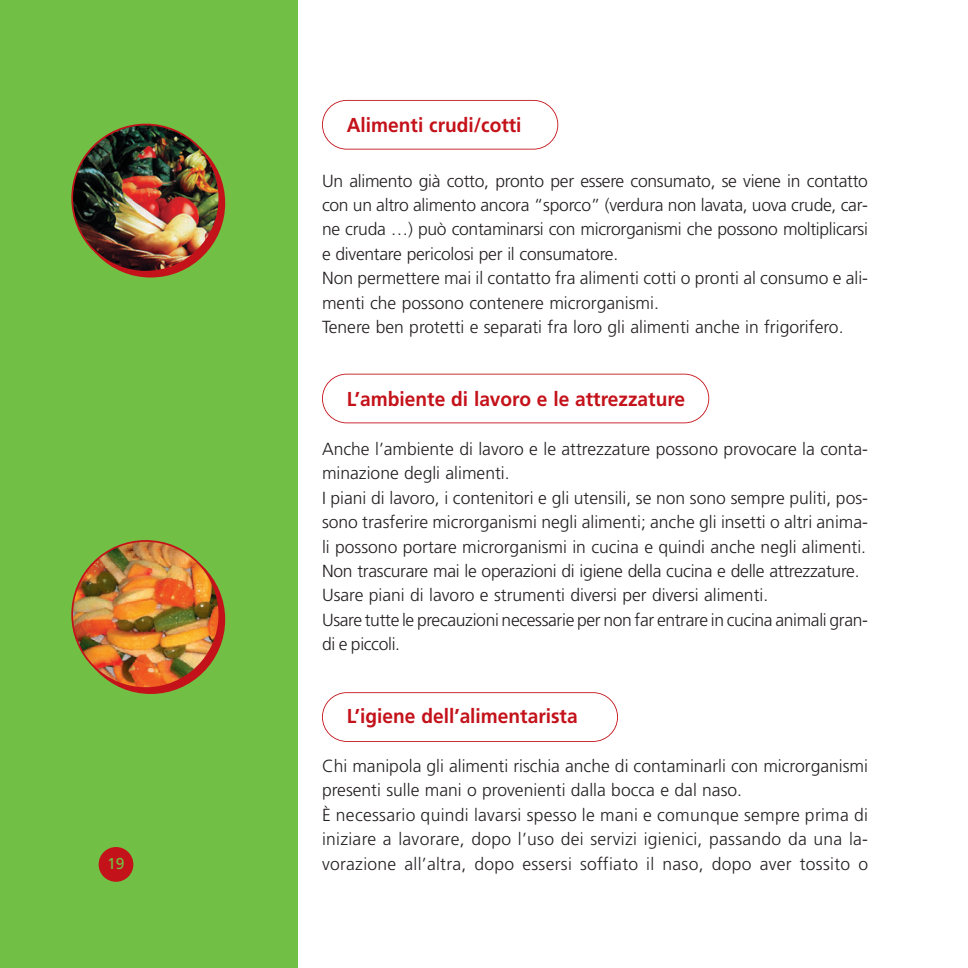
<style>
.page{position:relative;width:968px;height:968px;background:#fff}
.page>*{position:absolute;margin:0;border:0;box-sizing:border-box;transform-origin:0 0}
.t1{font:700 20.12px "Frutiger";color:#c4121a;scale:.95 1}
.t2{font:300 17.5px/24.3px "Frutiger";color:#231f20}
.t3{font:15.75px "Frutiger";color:#71bf44}
</style>
<div class="page">
<div style="left:0;top:1px;width:297px;height:966px;background:#71bf44"></div>
<div style="left:99px;top:846px;width:34px;height:35px;background:#c4121a;border-radius:50%"></div>
<div style="left:322px;top:100px;width:236px;height:49px;border:2px solid #c4121a;border-radius:25px"></div>
<div style="left:322px;top:373px;width:387px;height:50px;border:2px solid #c4121a;border-radius:25px"></div>
<div style="left:322px;top:692px;width:296px;height:49px;border:2px solid #c4121a;border-radius:25px"></div>
<img style="left:71px;top:540px;width:149px;height:149px">
<img style="left:71px;top:124px;width:149px;height:148px">
<p class="t3" style="left:107px;top:857px;width:19px">19</p>
<p class="t1" style="left:347px;top:116px;width:185px">Alimenti crudi/cotti</p>
<p class="t2" style="left:322px;top:170px;width:547px">Un alimento già cotto, pronto per essere consumato, se viene in contatto con un altro alimento ancora “sporco” (verdura non lavata, uova crude, car&shy;ne cruda …) può contaminarsi con microrganismi che possono moltiplicarsi e diventare pericolosi per il consumatore.<br>Non permettere mai il contatto fra alimenti cotti o pronti al consumo e ali&shy;menti che possono contenere microrganismi.<br>Tenere ben protetti e separati fra loro gli alimenti anche in frigorifero.</p>
<p class="t1" style="left:347px;top:391px;width:357px">L’ambiente di lavoro e le attrezzature</p>
<p class="t2" style="left:322px;top:438px;width:547px">Anche l’ambiente di lavoro e le attrezzature possono provocare la conta&shy;minazione degli alimenti.<br>I piani di lavoro, i contenitori e gli utensili, se non sono sempre puliti, pos&shy;sono trasferire microrganismi negli alimenti; anche gli insetti o altri anima&shy;li possono portare microrganismi in cucina e quindi anche negli alimenti.<br>Non trascurare mai le operazioni di igiene della cucina e delle attrezzature.<br>Usare piani di lavoro e strumenti diversi per diversi alimenti.<br>Usare tutte le precauzioni necessarie per non far entrare in cucina animali gran&shy;di e piccoli.</p>
<p class="t1" style="left:347px;top:708px;width:244px">L’igiene dell’alimentarista</p>
<p class="t2" style="left:322px;top:755px;width:547px">Chi manipola gli alimenti rischia anche di contaminarli con microrganismi presenti sulle mani o provenienti dalla bocca e dal naso.<br>È necessario quindi lavarsi spesso le mani e comunque sempre prima di iniziare a lavorare, dopo l’uso dei servizi igienici, passando da una la&shy;vorazione all’altra, dopo essersi soffiato il naso, dopo aver tossito o</p>
</div>
